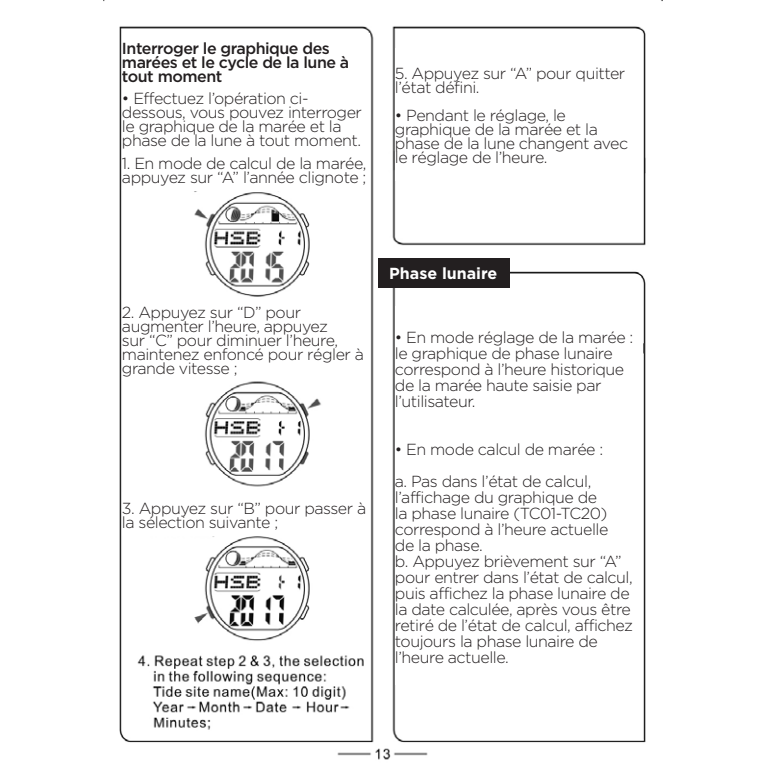
<style>
.page{position:relative;width:766px;height:766px;background:#fff}
.page>*{position:absolute;margin:0;border:0;box-sizing:border-box;transform-origin:0 0}
.t1{font:300 16px/16px "Gotham";letter-spacing:-.03em;color:#231f20}
.t2{font:500 16px/14px "Gotham";letter-spacing:-.03em;color:#231f20}
.t3{font:700 16px "Gotham";color:#fff}
</style>
<div class="page">
<img style="left:103px;top:0;width:559px;height:760px">
<div style="left:122px;top:33px;width:247px;height:157px;background:#fff"></div>
<div style="left:122px;top:298px;width:247px;height:82px;background:#fff"></div>
<div style="left:395px;top:48px;width:247px;height:132px;background:#fff"></div>
<div style="left:395px;top:306px;width:247px;height:378px;background:#fff"></div>
<div style="left:122px;top:492px;width:247px;height:43px;background:#fff"></div>
<div style="left:378px;top:258px;width:131px;height:29px;background:#231f20"></div>
<p class="t2" style="left:122px;top:42px;width:229px">Interroger le graphique des marées et le cycle de la lune à tout moment</p>
<p class="t1" style="left:122px;top:92px;width:241px;line-height:14px">• Effectuez l’opération ci&shy;dessous, vous pouvez interroger le graphique de la marée et la phase de la lune à tout moment.</p>
<p class="t1" style="left:122px;top:156px;width:246px;line-height:14px">1. En mode de calcul de la marée, appuyez sur “A” l’année clignote ;</p>
<p class="t1" style="left:395px;top:66px;width:232px;line-height:14px">5. Appuyez sur “A” pour quitter l’état défini.</p>
<p class="t1" style="left:395px;top:108px;width:235px;line-height:14px">• Pendant le réglage, le graphique de la marée et la phase de la lune changent avec le réglage de l’heure.</p>
<p class="t1" style="left:122px;top:305px;width:243px;line-height:14px">2. Appuyez sur “D” pour augmenter l’heure, appuyez<br>sur “C” pour diminuer l’heure, maintenez enfoncé pour régler à grande vitesse ;</p>
<p class="t1" style="left:122px;top:501px;width:246px;line-height:14px">3. Appuyez sur “B” pour passer à la sélection suivante ;</p>
<p class="t3" style="left:389px;top:263px;width:110px">Phase lunaire</p>
<p class="t1" style="left:395px;top:329px;width:240px">• En mode réglage de la marée : le graphique de phase lunaire correspond à l’heure historique de la marée haute saisie par l’utilisateur.</p>
<p class="t1" style="left:395px;top:433px;width:210px;line-height:32px">• En mode calcul de marée : a. Pas dans l’état de calcul,</p>
<p class="t1" style="left:395px;top:489px;width:239px">l’affichage du graphique de<br>la phase lunaire (TC01-TC20) correspond à l’heure actuelle<br>de la phase.<br>b. Appuyez brièvement sur “A” pour entrer dans l’état de calcul, puis affichez la phase lunaire de la date calculée, après vous être retiré de l’état de calcul, affichez toujours la phase lunaire de l’heure actuelle.</p>
</div>
